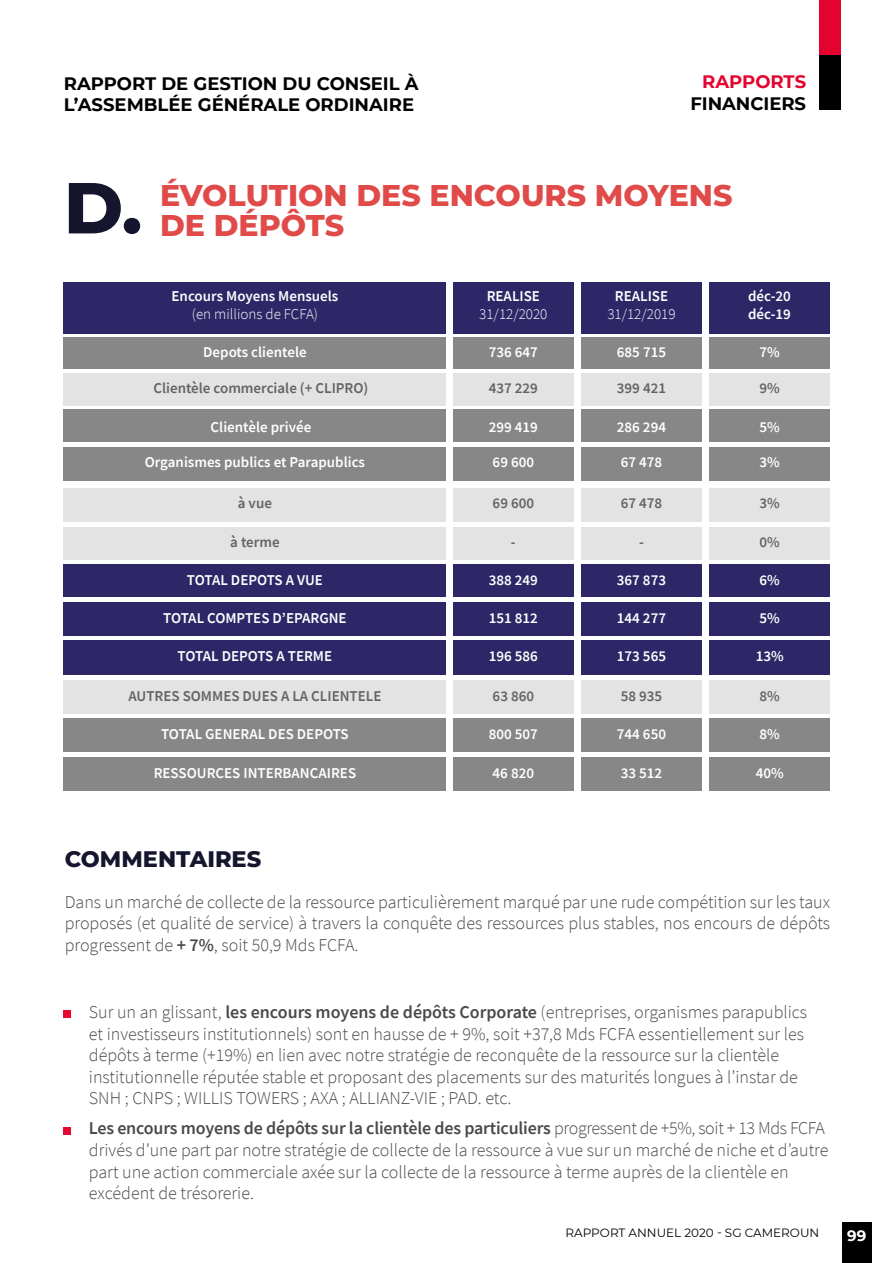
<style>
.page{position:relative;width:893px;height:1263px;background:#fff}
.page>*{position:absolute;margin:0;border:0;box-sizing:border-box;transform-origin:0 0}
.t1{font:800 72px "Montserrat";color:#15162e}
.t2{font:800 30px "Montserrat";color:#e04b49}
.t3{font:800 22.5px "Montserrat";color:#15162e}
.t4{font:300 18px/21.6px "Source Sans Pro";color:#4a4a49}
.t5{font:700 18px/21.6px "Montserrat";color:#000}
.t6{font:700 18px "Montserrat";color:#e4032e}
.t7{font:600 15px/18px "Source Sans Pro";color:#fff}
.t8{font:600 15px "Source Sans Pro";color:#646363}
.t9{font:300 15px "Source Sans Pro";color:#fff}
.t10{font:700 15px "Montserrat";color:#fff}
.t11{font:12px "Montserrat";color:#000}
.s1{font-weight:600}
</style>
<div class="page">
<div style="left:842px;top:1222px;width:30px;height:41px;background:#000"></div>
<div style="left:819px;top:0;width:21px;height:55px;background:#e4032e"></div>
<div style="left:819px;top:55px;width:21px;height:55px;background:#000"></div>
<div style="left:64px;top:282px;width:382px;height:52px;background:#2d2767"></div>
<div style="left:453px;top:282px;width:121px;height:52px;background:#2d2767"></div>
<div style="left:581px;top:282px;width:121px;height:52px;background:#2d2767"></div>
<div style="left:709px;top:282px;width:121px;height:52px;background:#2d2767"></div>
<div style="left:64px;top:337px;width:382px;height:32px;background:#878787"></div>
<div style="left:453px;top:337px;width:121px;height:32px;background:#878787"></div>
<div style="left:581px;top:337px;width:121px;height:32px;background:#878787"></div>
<div style="left:709px;top:337px;width:121px;height:32px;background:#878787"></div>
<div style="left:64px;top:373px;width:382px;height:32px;background:#e3e3e3"></div>
<div style="left:453px;top:373px;width:121px;height:32px;background:#e3e3e3"></div>
<div style="left:581px;top:373px;width:121px;height:32px;background:#e3e3e3"></div>
<div style="left:709px;top:373px;width:121px;height:32px;background:#e3e3e3"></div>
<div style="left:64px;top:409px;width:382px;height:33px;background:#878787"></div>
<div style="left:453px;top:409px;width:121px;height:33px;background:#878787"></div>
<div style="left:581px;top:409px;width:121px;height:33px;background:#878787"></div>
<div style="left:709px;top:409px;width:121px;height:33px;background:#878787"></div>
<div style="left:64px;top:447px;width:382px;height:34px;background:#878787"></div>
<div style="left:453px;top:447px;width:121px;height:34px;background:#878787"></div>
<div style="left:581px;top:447px;width:121px;height:34px;background:#878787"></div>
<div style="left:709px;top:447px;width:121px;height:34px;background:#878787"></div>
<div style="left:64px;top:488px;width:382px;height:34px;background:#e3e3e3"></div>
<div style="left:453px;top:488px;width:121px;height:34px;background:#e3e3e3"></div>
<div style="left:581px;top:488px;width:121px;height:34px;background:#e3e3e3"></div>
<div style="left:709px;top:488px;width:121px;height:34px;background:#e3e3e3"></div>
<div style="left:64px;top:527px;width:382px;height:32px;background:#e3e3e3"></div>
<div style="left:453px;top:527px;width:121px;height:32px;background:#e3e3e3"></div>
<div style="left:581px;top:527px;width:121px;height:32px;background:#e3e3e3"></div>
<div style="left:709px;top:527px;width:121px;height:32px;background:#e3e3e3"></div>
<div style="left:64px;top:564px;width:382px;height:33px;background:#2d2767"></div>
<div style="left:453px;top:564px;width:121px;height:33px;background:#2d2767"></div>
<div style="left:581px;top:564px;width:121px;height:33px;background:#2d2767"></div>
<div style="left:709px;top:564px;width:121px;height:33px;background:#2d2767"></div>
<div style="left:64px;top:602px;width:382px;height:34px;background:#2d2767"></div>
<div style="left:453px;top:602px;width:121px;height:34px;background:#2d2767"></div>
<div style="left:581px;top:602px;width:121px;height:34px;background:#2d2767"></div>
<div style="left:709px;top:602px;width:121px;height:34px;background:#2d2767"></div>
<div style="left:64px;top:641px;width:382px;height:34px;background:#2d2767"></div>
<div style="left:453px;top:641px;width:121px;height:34px;background:#2d2767"></div>
<div style="left:581px;top:641px;width:121px;height:34px;background:#2d2767"></div>
<div style="left:709px;top:641px;width:121px;height:34px;background:#2d2767"></div>
<div style="left:64px;top:680px;width:382px;height:34px;background:#e3e3e3"></div>
<div style="left:453px;top:680px;width:121px;height:34px;background:#e3e3e3"></div>
<div style="left:581px;top:680px;width:121px;height:34px;background:#e3e3e3"></div>
<div style="left:709px;top:680px;width:121px;height:34px;background:#e3e3e3"></div>
<div style="left:64px;top:719px;width:382px;height:33px;background:#878787"></div>
<div style="left:453px;top:719px;width:121px;height:33px;background:#878787"></div>
<div style="left:581px;top:719px;width:121px;height:33px;background:#878787"></div>
<div style="left:709px;top:719px;width:121px;height:33px;background:#878787"></div>
<div style="left:64px;top:757px;width:382px;height:34px;background:#878787"></div>
<div style="left:453px;top:757px;width:121px;height:34px;background:#878787"></div>
<div style="left:581px;top:757px;width:121px;height:34px;background:#878787"></div>
<div style="left:709px;top:757px;width:121px;height:34px;background:#878787"></div>
<div style="left:64px;top:1011px;width:7px;height:7px;background:#e4072f"></div>
<div style="left:64px;top:1127px;width:7px;height:7px;background:#e4072f"></div>
<p class="t5" style="left:64px;top:72px;width:356px">RAPPORT DE GESTION DU CONSEIL À<br>L’ASSEMBLÉE GÉNÉRALE ORDINAIRE</p>
<p class="t6" style="left:702px;top:69px;width:105px">RAPPORTS</p>
<p class="t5" style="left:690px;top:92px;width:117px">FINANCIERS</p>
<h1 class="t1" style="left:64px;top:155px;width:80px">D.</h1>
<h2 class="t2" style="left:160px;top:173px;width:574px">ÉVOLUTION DES ENCOURS MOYENS</h2>
<h2 class="t2" style="left:160px;top:203px;width:186px">DE DÉPÔTS</h2>
<p class="t7" style="left:748px;top:287px;width:44px">déc-20 déc-19</p>
<p class="t7" style="left:172px;top:287px;width:168px">Encours Moyens Mensuels</p>
<p class="t9" style="left:192px;top:305px;width:128px">(en millions de FCFA)</p>
<p class="t7" style="left:203px;top:343px;width:105px">Depots clientele</p>
<p class="t7" style="left:489px;top:343px;width:51px">736 647</p>
<p class="t7" style="left:617px;top:343px;width:51px">685 715</p>
<p class="t7" style="left:759px;top:343px;width:22px">7%</p>
<p class="t8" style="left:153px;top:379px;width:217px">Clientèle commerciale (+ CLIPRO)</p>
<p class="t8" style="left:489px;top:379px;width:51px">437 229</p>
<p class="t8" style="left:617px;top:379px;width:51px">399 421</p>
<p class="t8" style="left:759px;top:379px;width:22px">9%</p>
<p class="t7" style="left:211px;top:418px;width:102px">Clientèle privée</p>
<p class="t7" style="left:489px;top:418px;width:51px">299 419</p>
<p class="t7" style="left:617px;top:418px;width:51px">286 294</p>
<p class="t7" style="left:759px;top:418px;width:22px">5%</p>
<p class="t7" style="left:145px;top:453px;width:222px">Organismes publics et Parapublics</p>
<p class="t7" style="left:493px;top:453px;width:43px">69 600</p>
<p class="t7" style="left:621px;top:453px;width:43px">67 478</p>
<p class="t7" style="left:759px;top:453px;width:22px">3%</p>
<p class="t8" style="left:238px;top:493px;width:36px">à vue</p>
<p class="t8" style="left:493px;top:493px;width:43px">69 600</p>
<p class="t8" style="left:621px;top:493px;width:43px">67 478</p>
<p class="t8" style="left:759px;top:493px;width:22px">3%</p>
<p class="t8" style="left:230px;top:532px;width:51px">à terme</p>
<p class="t8" style="left:511px;top:532px;width:6px">-</p>
<p class="t8" style="left:639px;top:532px;width:6px">-</p>
<p class="t8" style="left:759px;top:532px;width:22px">0%</p>
<p class="t7" style="left:187px;top:571px;width:137px">TOTAL DEPOTS A VUE</p>
<p class="t7" style="left:489px;top:571px;width:51px">388 249</p>
<p class="t7" style="left:617px;top:571px;width:51px">367 873</p>
<p class="t7" style="left:759px;top:571px;width:22px">6%</p>
<p class="t7" style="left:163px;top:608px;width:185px">TOTAL COMPTES D’EPARGNE</p>
<p class="t7" style="left:489px;top:608px;width:51px">151 812</p>
<p class="t7" style="left:617px;top:608px;width:51px">144 277</p>
<p class="t7" style="left:759px;top:608px;width:22px">5%</p>
<p class="t7" style="left:178px;top:647px;width:156px">TOTAL DEPOTS A TERME</p>
<p class="t7" style="left:489px;top:647px;width:51px">196 586</p>
<p class="t7" style="left:617px;top:647px;width:51px">173 565</p>
<p class="t7" style="left:756px;top:647px;width:30px">13%</p>
<p class="t8" style="left:128px;top:686px;width:255px">AUTRES SOMMES DUES A LA CLIENTELE</p>
<p class="t8" style="left:493px;top:686px;width:43px">63 860</p>
<p class="t8" style="left:621px;top:686px;width:43px">58 935</p>
<p class="t8" style="left:759px;top:686px;width:22px">8%</p>
<p class="t7" style="left:161px;top:725px;width:189px">TOTAL GENERAL DES DEPOTS</p>
<p class="t7" style="left:489px;top:725px;width:51px">800 507</p>
<p class="t7" style="left:617px;top:725px;width:51px">744 650</p>
<p class="t7" style="left:759px;top:725px;width:22px">8%</p>
<p class="t7" style="left:154px;top:763px;width:204px">RESSOURCES INTERBANCAIRES</p>
<p class="t7" style="left:493px;top:763px;width:43px">46 820</p>
<p class="t7" style="left:621px;top:763px;width:43px">33 512</p>
<p class="t7" style="left:756px;top:763px;width:30px">40%</p>
<p class="t7" style="left:487px;top:287px;width:55px">REALISE</p>
<p class="t9" style="left:479px;top:305px;width:70px">31/12/2020</p>
<p class="t7" style="left:615px;top:287px;width:55px">REALISE</p>
<p class="t9" style="left:607px;top:305px;width:70px">31/12/2019</p>
<p class="t3" style="left:65px;top:842px;width:198px">COMMENTAIRES</p>
<p class="t4" style="left:65px;top:891px;width:767px;text-align:justify">Dans un marché de collecte de la ressource particulièrement marqué par une rude compétition sur les taux proposés (et qualité de service) à travers la conquête des ressources plus stables, nos encours de dépôts progressent de <span class="s1">+ 7%</span>, soit 50,9 Mds FCFA.</p>
<p class="t4" style="left:89px;top:1001px;width:720px">Sur un an glissant, <span class="s1">les encours moyens de dépôts Corporate</span> (entreprises, organismes parapublics et investisseurs institutionnels) sont en hausse de + 9%, soit +37,8 Mds FCFA essentiellement sur les dépôts à terme (+19%) en lien avec notre stratégie de reconquête de la ressource sur la clientèle institutionnelle réputée stable et proposant des placements sur des maturités longues à l’instar de SNH ; CNPS ; WILLIS TOWERS ; AXA ; ALLIANZ-VIE ; PAD. etc.</p>
<p class="t4" style="left:89px;top:1118px;width:741px"><span class="s1">Les encours moyens de dépôts sur la clientèle des particuliers</span> progressent de +5%, soit + 13 Mds FCFA drivés d’une part par notre stratégie de collecte de la ressource à vue sur un marché de niche et d’autre part une action commerciale axée sur la collecte de la ressource à terme auprès de la clientèle en excédent de trésorerie.</p>
<p class="t11" style="left:565px;top:1224px;width:255px">RAPPORT ANNUEL 2020 - SG CAMEROUN</p>
<p class="t10" style="left:847px;top:1225px;width:21px">99</p>
</div>
